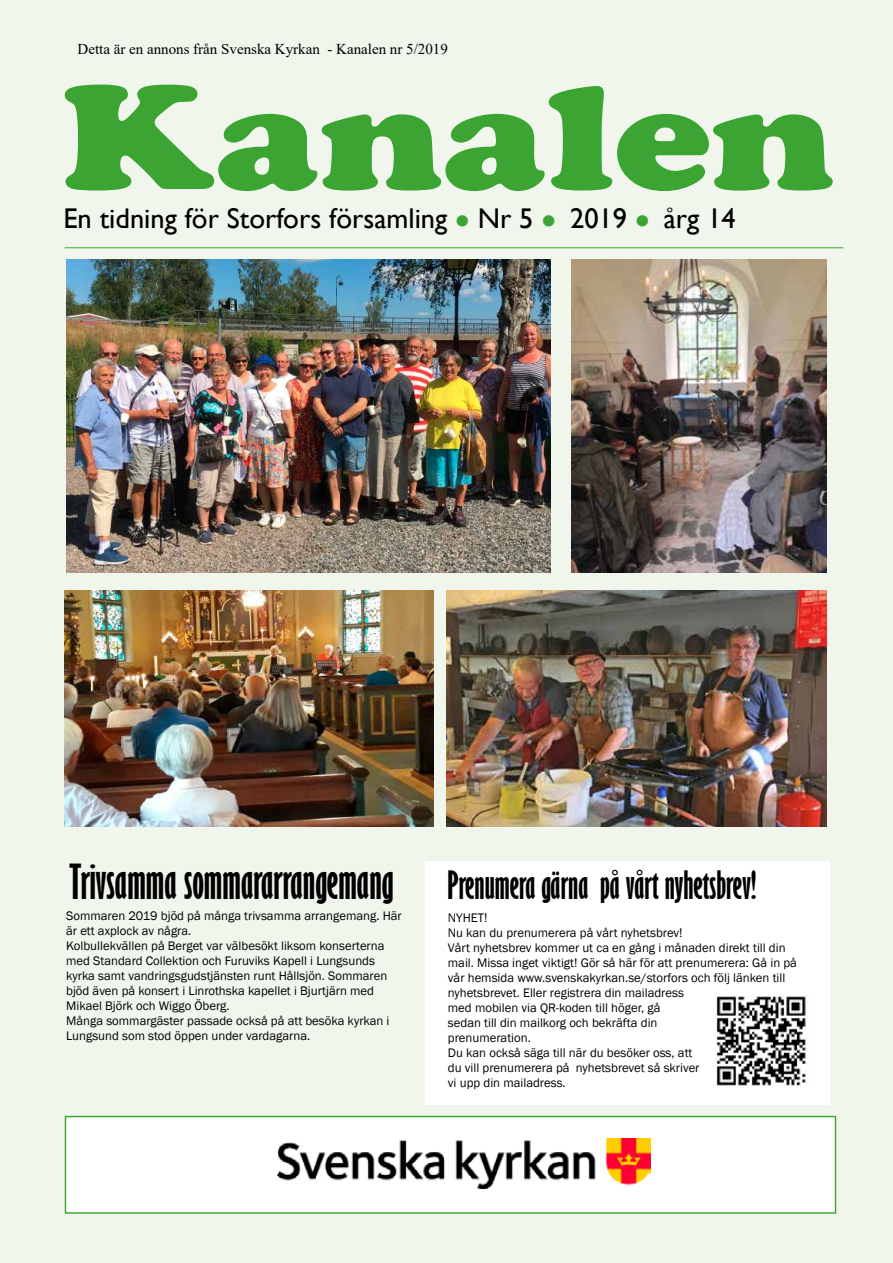
<style>
.page{position:relative;width:893px;height:1263px;background:#f0f6ec}
.page>*{position:absolute;margin:0;border:0;box-sizing:border-box;transform-origin:0 0}
.t1{font:900 154.35px "Cooper";color:#3ca432;scale:1.19 1}
.t2{font:700 extra-condensed 44.4px "Gill Sans";color:#000}
.t3{font:700 extra-condensed 36px "Gill Sans";color:#000}
.t4{font:28.5px "Gill Sans";color:#000}
.t5{font:15px "Times New Roman";color:#000}
.t6{font:12.75px/15px "Franklin Gothic";color:#000}
.s1{color:#3ca432}
</style>
<div class="page">
<div style="left:65px;top:1116px;width:771px;height:98px;background:#fff;border:1px solid #3ca432"></div>
<img style="left:278px;top:1138px;width:372px;height:50px">
<hr style="left:65px;top:247px;width:778px;height:1px;background:#3ca432">
<img style="left:67px;top:260px;width:483px;height:313px">
<img style="left:446px;top:590px;width:380px;height:236px">
<img style="left:572px;top:260px;width:255px;height:313px">
<img style="left:65px;top:590px;width:368px;height:236px">
<div style="left:425px;top:861px;width:405px;height:244px;background:#fff"></div>
<img style="left:716px;top:996px;width:90px;height:90px">
<p class="t5" style="left:78px;top:39px;width:372px">Detta är en annons från Svenska Kyrkan - Kanalen nr 5/2019</p>
<h1 class="t1" style="left:62px;top:47px;width:650px">Kanalen</h1>
<h3 class="t4" style="left:63px;top:202px;width:674px">En tidning för Storfors församling <span class="s1">●</span> Nr 5 <span class="s1">●</span> 2019 <span class="s1">●</span> årg 14</h3>
<h2 class="t2" style="left:69px;top:855px;width:326px">Trivsamma sommararrangemang</h2>
<p class="t6" style="left:66px;top:909px;width:337px">Sommaren 2019 bjöd på många trivsamma arrangemang. Här är ett axplock av några.<br>Kolbullekvällen på Berget var välbesökt liksom konserterna med Standard Collektion och Furuviks Kapell i Lungsunds kyrka samt vandringsgudstjänsten runt Hållsjön. Sommaren bjöd även på konsert i Linrothska kapellet i Bjurtjärn med Mikael Björk och Wiggo Öberg.<br>Många sommargäster passade också på att besöka kyrkan i Lungsund som stod öppen under vardagarna.</p>
<p class="t6" style="left:448px;top:911px;width:351px">NYHET!<br>Nu kan du prenumerera på vårt nyhetsbrev!<br>Vårt nyhetsbrev kommer ut ca en gång i månaden direkt till din mail. Missa inget viktigt! Gör så här för att prenumerera: Gå in på vår hemsida www.svenskakyrkan.se/storfors och följ länken till nyhetsbrevet. Eller registrera din mailadress<br>med mobilen via QR-koden till höger, gå<br>sedan till din mailkorg och bekräfta din<br>prenumeration.<br>Du kan också säga till när du besöker oss, att<br>du vill prenumerera på nyhetsbrevet så skriver<br>vi upp din mailadress.</p>
<h3 class="t3" style="left:447px;top:863px;width:310px">Prenumera gärna på vårt nyhetsbrev!</h3>
</div>
